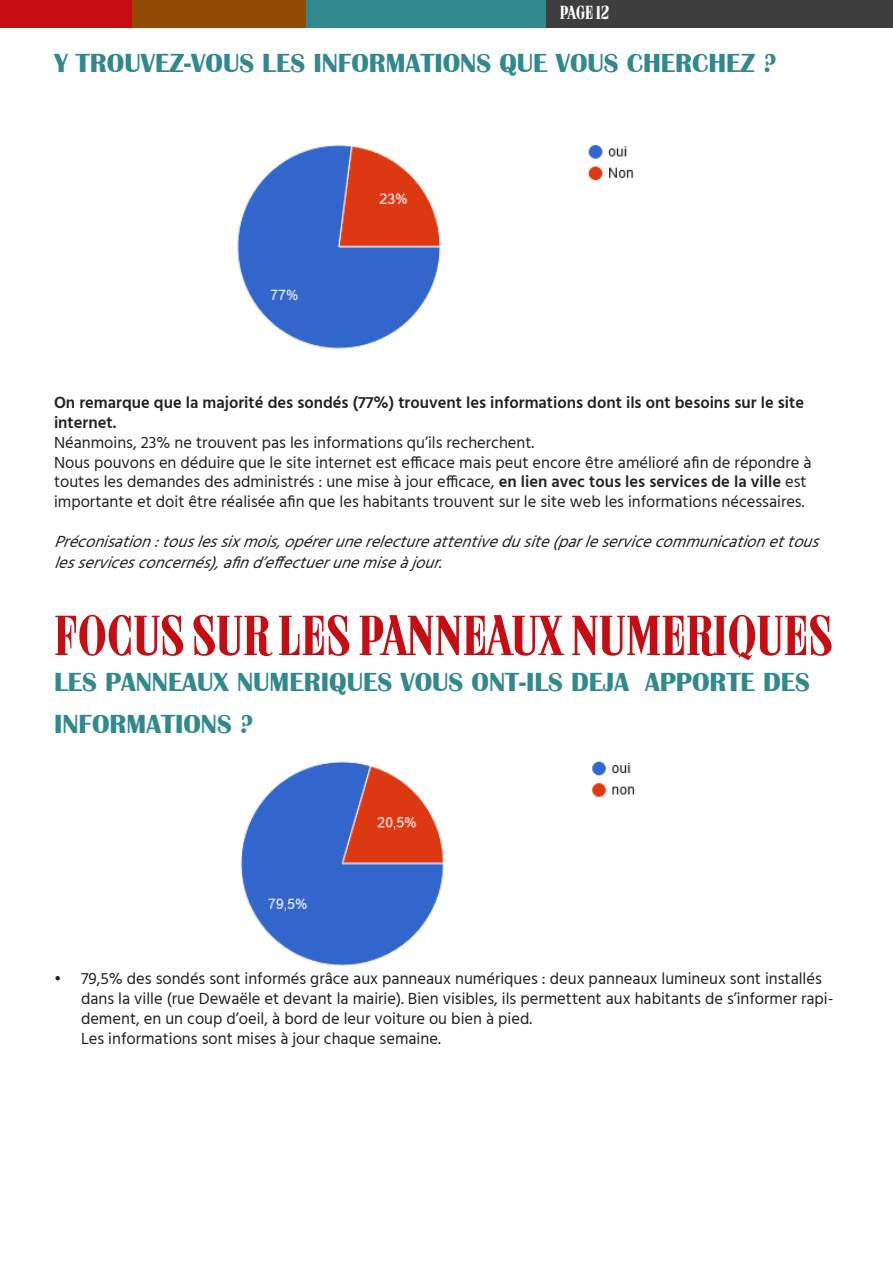
<style>
.page{position:relative;width:893px;height:1263px;background:#fff}
.page>*{position:absolute;margin:0;border:0;box-sizing:border-box;transform-origin:0 0}
.t1{font:54px "ARB08 Extreme Roman AUG 32 CAS Normal";color:#c60d12}
.t2{font:700 27px/41.4px "Britannic";color:#31898d}
.t3{font:18px "ARB08 Extreme Roman AUG 32 CAS Normal";letter-spacing:.005em;color:#fff}
.t4{font:16.5px/19.8px "Hind";color:#231f20}
.t5{font:italic 16.5px/21.6px "Hind";color:#231f20}
.t6{font:600 16.5px/19.8px "Hind";color:#231f20}
.s1{font-weight:600}
</style>
<div class="page">
<div style="left:546px;top:0;width:347px;height:27px;background:#3e3e3f"></div>
<div style="left:306px;top:0;width:240px;height:27px;background:#31898d"></div>
<div style="left:132px;top:0;width:174px;height:27px;background:#934b03"></div>
<div style="left:0;top:0;width:132px;height:27px;background:#c60d12"></div>
<img style="left:237px;top:145px;width:397px;height:204px">
<img style="left:240px;top:761px;width:395px;height:205px">
<p class="t3" style="left:560px;top:4px;width:51px">PAGE 12</p>
<p class="t2" style="left:54px;top:43px;width:724px">Y TROUVEZ-VOUS LES INFORMATIONS QUE VOUS CHERCHEZ ?</p>
<p class="t6" style="left:54px;top:393px;width:752px">On remarque que la majorité des sondés (77%) trouvent les informations dont ils ont besoins sur le site internet.</p>
<p class="t4" style="left:54px;top:433px;width:482px">Néanmoins, 23% ne trouvent pas les informations qu’ils recherchent.</p>
<p class="t4" style="left:54px;top:453px;width:759px">Nous pouvons en déduire que le site internet est efficace mais peut encore être amélioré afin de répondre à toutes les demandes des administrés : une mise à jour efficace, <span class="s1">en lien avec tous les services de la ville</span> est importante et doit être réalisée afin que les habitants trouvent sur le site web les informations nécessaires.</p>
<p class="t5" style="left:54px;top:532px;width:774px">Préconisation:touslessixmois,opérerunerelectureattentivedusite(parleservicecommunicationettous lesservicesconcernés),afind’effectuerunemiseàjour.</p>
<p class="t1" style="left:54px;top:610px;width:780px">FOCUS SUR LES PANNEAUX NUMERIQUES</p>
<p class="t2" style="left:54px;top:662px;width:757px">LES PANNEAUX NUMERIQUES VOUS ONT-ILS DEJA APPORTE DES<br>INFORMATIONS ?</p>
<p class="t4" style="left:81px;top:970px;width:754px;text-indent:-27px">• 79,5% des sondés sont informés grâce aux panneaux numériques : deux panneaux lumineux sont installés dans la ville (rue Dewaële et devant la mairie). Bien visibles, ils permettent aux habitants de s’informer rapi&shy;dement, en un coup d’oeil, à bord de leur voiture ou bien à pied.<br>Les informations sont mises à jour chaque semaine.</p>
</div>
